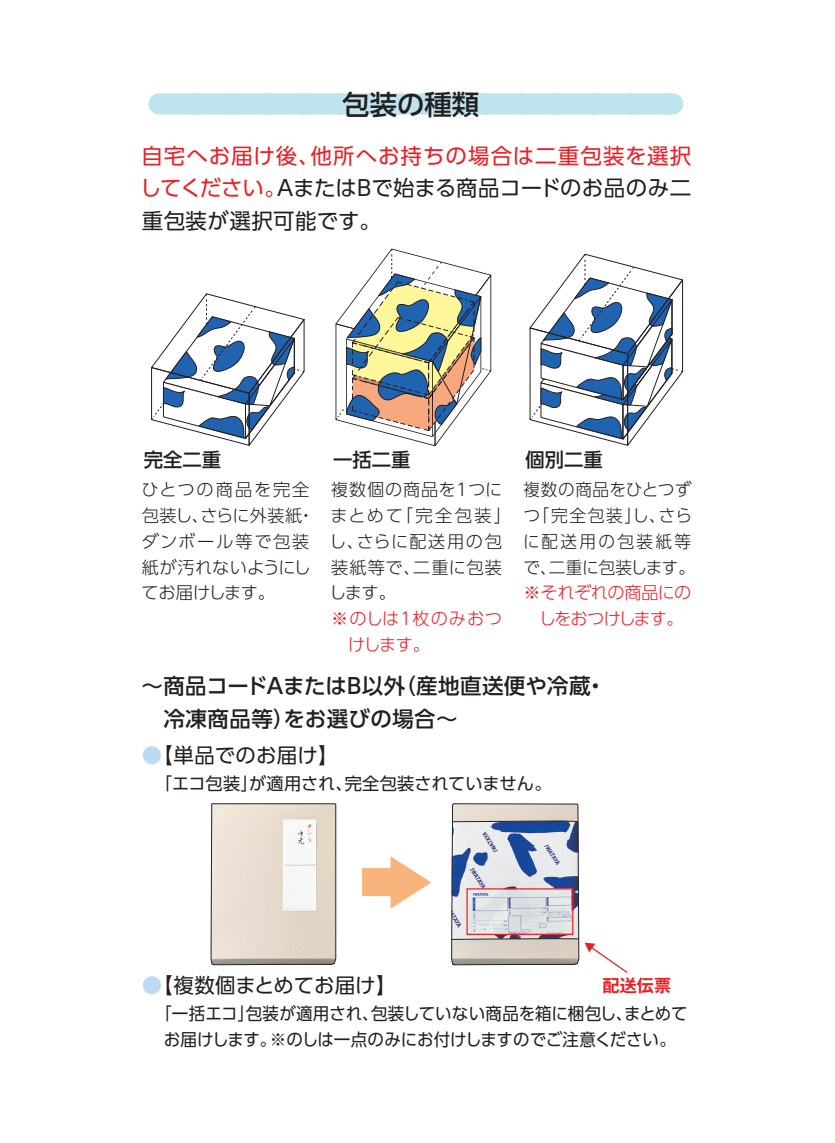
<style>
.page{position:relative;width:835px;height:1143px;background:#fff}
.page>*{position:absolute;margin:0;border:0;box-sizing:border-box;transform-origin:0 0}
.t1{font:500 27.38px "UD Shin Go Pro";color:#231f20}
.t2{font:21.5px/32.2px "UD Shin Go Pro";letter-spacing:.015em;color:#ee1d23;text-align:justify}
.t3{font:500 21.5px/32.2px "UD Shin Go Pro";letter-spacing:.02em;color:#231f20}
.t4{font:20.38px "UD Shin Go Pro";letter-spacing:.005em;color:#231f20}
.t5{font:500 19.38px "UD Shin Go Pro";color:#231f20}
.t6{font:300 17.12px/25.8px "UD Shin Go Pro";letter-spacing:.04em;color:#231f20}
.t7{font:17.12px/25.8px "UD Shin Go Pro";color:#231f20;text-align:center;scale:.96 1}
.t8{font:17.12px "UD Shin Go Pro";color:#231f20}
.t9{font:300 17.12px/25.8px "UD Shin Go Pro";letter-spacing:-.035em;color:#ee1d23;text-align:center}
.t10{font:300 17.12px/25.8px "UD Shin Go Pro";letter-spacing:.04em;color:#ee1d23}
.t11{font:700 17.12px "Gothic MB101 Pr 6 N De";color:#ee1d23}
.s1{color:#231f20}
.s2{color:#bcdaf2}
</style>
<div class="page">
<svg style="left:159px;top:93px;width:513px;height:22px;background:#bfe5ee"></svg>
<svg style="left:151px;top:293px;width:153px;height:153px"></svg>
<svg style="left:529px;top:254px;width:153px;height:192px"></svg>
<svg style="left:335px;top:248px;width:156px;height:198px"></svg>
<div style="left:362px;top:868px;width:42px;height:28px;background:#f8b47b"></div>
<svg style="left:390px;top:856px;width:41px;height:52px"></svg>
<svg style="left:210px;top:803px;width:126px;height:162px;background:#e2d8cd"></svg>
<svg style="left:451px;top:803px;width:177px;height:170px"></svg>
<h1 class="t1" style="left:342px;top:82px;width:138px">包装の種類</h1>
<p class="t2" style="left:140px;top:139px;width:553px">自宅へお届け後、他所へお持ちの場合は二重包装を選択してください。<span class="s1">AまたはBで始まる商品コードのお品のみ二重包装が選択可能です。</span></p>
<p class="t5" style="left:144px;top:444px;width:79px">完全二重</p>
<p class="t6" style="left:141px;top:476px;width:175px">ひとつの商品を完全包装し、さらに外装紙・ダンボール等で包装紙が汚れないようにしてお届けします。</p>
<p class="t5" style="left:333px;top:444px;width:79px">一括二重</p>
<p class="t6" style="left:329px;top:476px;width:183px">複数個の商品を1つにまとめて「完全包装」し、さらに配送用の包装紙等で、二重に包装します。</p>
<p class="t10" style="left:348px;top:605px;width:155px;text-indent:-17px">※のしは1枚のみおつけします。</p>
<p class="t5" style="left:525px;top:444px;width:79px">個別二重</p>
<p class="t6" style="left:522px;top:476px;width:174px">複数の商品をひとつずつ「完全包装」し、さらに配送用の包装紙等で、二重に包装します。</p>
<p class="t9" style="left:523px;top:579px;width:169px">※それぞれの商品にのしをおつけします。</p>
<p class="t3" style="left:141px;top:669px;width:466px">～商品コードAまたはB以外（産地直送便や冷蔵・　冷凍商品等）をお選びの場合～</p>
<p class="t4" style="left:142px;top:738px;width:198px"><span class="s2">●</span>【単品でのお届け】</p>
<p class="t8" style="left:155px;top:769px;width:398px">「エコ包装」が適用され、完全包装されていません。</p>
<p class="t4" style="left:142px;top:969px;width:256px"><span class="s2">●</span>【複数個まとめてお届け】</p>
<p class="t11" style="left:602px;top:970px;width:70px">配送伝票</p>
<p class="t7" style="left:155px;top:1000px;width:556px">「一括エコ」包装が適用され、包装していない商品を箱に梱包し、まとめてお届けします。※のしは一点のみにお付けしますのでご注意ください。</p>
</div>
